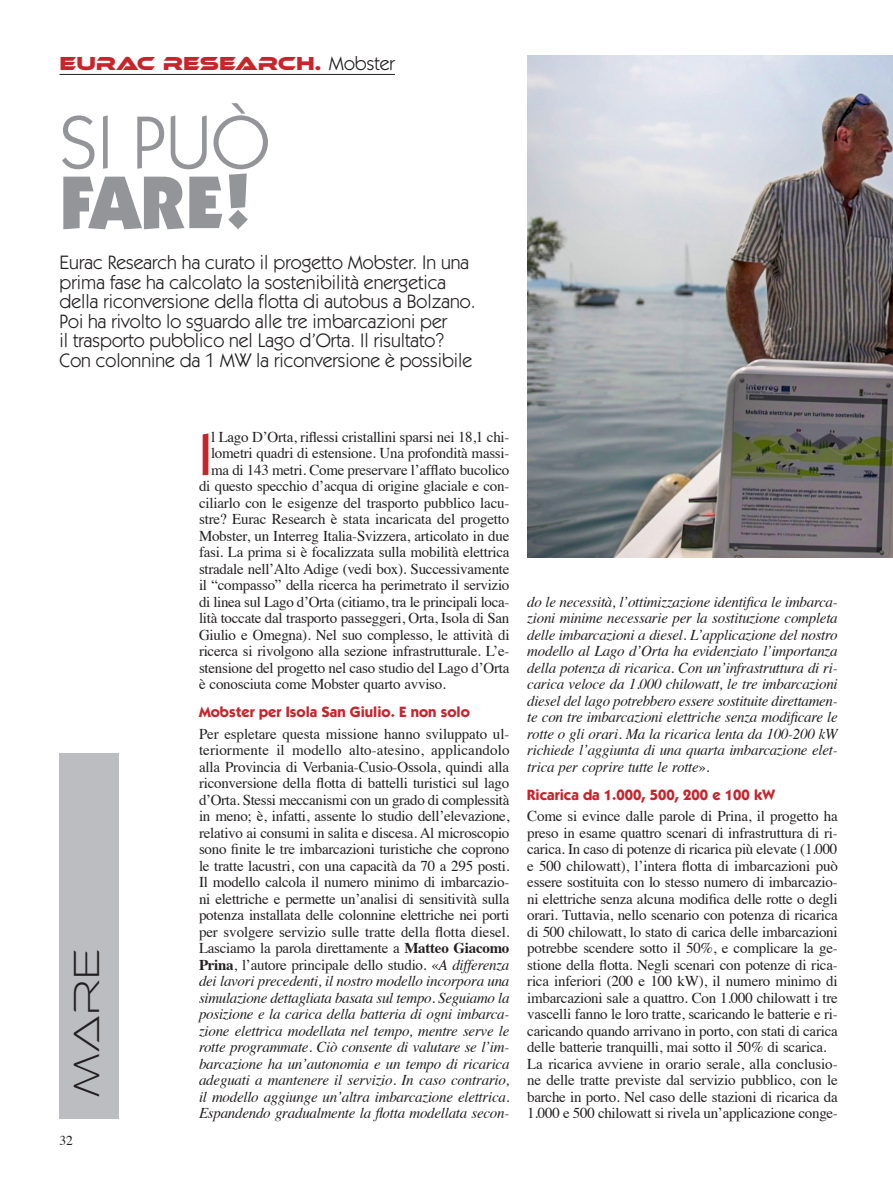
<style>
.page{position:relative;width:893px;height:1178px;background:#fff}
.page>*{position:absolute;margin:0;border:0;box-sizing:border-box;transform-origin:0 0}
.tit1{font:75px "ITC Kabel Std";color:#939598}
.Tit2{font:900 75px "ITC Kabel Std";color:#939598}
.corpo_testo_-_Capolettera{font:500 58.95px "ITC Kabel Std";color:#c8242b}
.testatina_laterale{font:37.5px "Ethnocentric El";color:#231f20}
.sommario{font:19.5px/19.5px "ITC Kabel Std";color:#231f20}
.occhiello{font:700 19.5px "Ethnocentric Rg";color:#c8242b}
.corpo_testo{font:15px/16.5px "Times";letter-spacing:-.02em;color:#231f20;text-align:justify}
.corpo_testo_-_Capolettera-2{font:15px "Times";letter-spacing:-.02em;color:#231f20}
.corpo_testo-2{font:italic 15px/16.5px "Times";letter-spacing:-.02em;color:#231f20;text-align:justify}
.titolino{font:700 15px "ITC Kabel Std";color:#c8242b}
.t1{font:13.5px "Times";color:#231f20}
.s1{font-family:"ITC Kabel Std";font-weight:400;color:#231f20}
.s2{font-weight:700}
.s3{font-style:italic}
.s4{font-style:normal}
</style>
<div class="page">
<hr style="left:60px;top:74px;width:335px;height:1px;background:#231f20">
<img style="left:527px;top:55px;width:366px;height:502px">
<div style="left:60px;top:753px;width:59px;height:365px;background:#bcbdc0"></div>
<p class="occhiello" style="left:60px;top:51px;width:337px">EURAC RESEARCH. <span class="s1">Mobster</span></p>
<p class="tit1" style="left:60px;top:99px;width:212px">SI PUÒ</p>
<p class="Tit2" style="left:60px;top:156px;width:195px">FARE!</p>
<p class="sommario" style="left:60px;top:253px;width:417px">Eurac Research ha curato il progetto Mobster. In una prima fase ha calcolato la sostenibilità energetica della riconversione della flotta di autobus a Bolzano.<br>Poi ha rivolto lo sguardo alle tre imbarcazioni per</p>
<p class="sommario" style="left:60px;top:331px;width:386px">il trasporto pubblico nel Lago d’Orta. Il risultato?</p>
<p class="sommario" style="left:60px;top:351px;width:414px">Con colonnine da 1 MW la riconversione è possibile</p>
<p class="testatina_laterale" style="left:64px;top:1097px;width:149px;rotate:-90deg">mare</p>
<p class="t1" style="left:60px;top:1127px;width:15px">32</p>
<p class="corpo_testo_-_Capolettera" style="left:199px;top:420px;width:15px">I</p>
<p class="corpo_testo_-_Capolettera-2" style="left:211px;top:423px;width:300px">l Lago D’Orta, riflessi cristallini sparsi nei 18,1 chi-</p>
<p class="corpo_testo_-_Capolettera-2" style="left:211px;top:439px;width:300px">lometri quadri di estensione. Una profondità massi-</p>
<p class="corpo_testo_-_Capolettera-2" style="left:211px;top:456px;width:300px">ma di 143 metri. Come preservare l’afflato bucolico</p>
<p class="corpo_testo_-_Capolettera-2" style="left:199px;top:472px;width:312px">di questo specchio d’acqua di origine glaciale e con-</p>
<p class="corpo_testo_-_Capolettera-2" style="left:199px;top:489px;width:312px">ciliarlo con le esigenze del trasporto pubblico lacu-</p>
<p class="corpo_testo_-_Capolettera-2" style="left:199px;top:505px;width:312px">stre? Eurac Research è stata incaricata del progetto</p>
<p class="corpo_testo_-_Capolettera-2" style="left:199px;top:522px;width:312px">Mobster, un Interreg Italia-Svizzera, articolato in due</p>
<p class="corpo_testo_-_Capolettera-2" style="left:199px;top:538px;width:312px">fasi. La prima si è focalizzata sulla mobilità elettrica</p>
<p class="corpo_testo_-_Capolettera-2" style="left:199px;top:555px;width:312px">stradale nell’Alto Adige (vedi box). Successivamente</p>
<p class="corpo_testo_-_Capolettera-2" style="left:199px;top:571px;width:312px">il “compasso” della ricerca ha perimetrato il servizio</p>
<p class="corpo_testo_-_Capolettera-2" style="left:199px;top:588px;width:312px">di linea sul Lago d’Orta (citiamo, tra le principali loca-</p>
<p class="corpo_testo_-_Capolettera-2" style="left:199px;top:604px;width:312px">lità toccate dal trasporto passeggeri, Orta, Isola di San</p>
<p class="corpo_testo_-_Capolettera-2" style="left:199px;top:621px;width:312px">Giulio e Omegna). Nel suo complesso, le attività di</p>
<p class="corpo_testo_-_Capolettera-2" style="left:199px;top:637px;width:312px">ricerca si rivolgono alla sezione infrastrutturale. L’e-</p>
<p class="corpo_testo_-_Capolettera-2" style="left:199px;top:654px;width:312px">stensione del progetto nel caso studio del Lago d’Orta</p>
<p class="corpo_testo_-_Capolettera-2" style="left:199px;top:670px;width:248px">è conosciuta come Mobster quarto avviso.</p>
<p class="titolino" style="left:199px;top:703px;width:272px">Mobster per Isola San Giulio. E non solo</p>
<p class="corpo_testo" style="left:199px;top:724px;width:312px">Per espletare questa missione hanno sviluppato ul&shy;teriormente il modello alto-atesino, applicandolo alla Provincia di Verbania-Cusio-Ossola, quindi alla riconversione della flotta di battelli turistici sul lago d’Orta. Stessi meccanismi con un grado di complessità in meno; è, infatti, assente lo studio dell’elevazione, relativo ai consumi in salita e discesa. Al microscopio sono finite le tre imbarcazioni turistiche che coprono le tratte lacustri, con una capacità da 70 a 295 posti.<br>Il modello calcola il numero minimo di imbarcazio&shy;ni elettriche e permette un’analisi di sensitività sulla potenza installata delle colonnine elettriche nei porti per svolgere servizio sulle tratte della flotta diesel.<br>Lasciamo la parola direttamente a <span class="s2">Matteo Giacomo Prina</span>, l’autore principale dello studio. «<span class="s3">A differenza dei lavori precedenti, il nostro modello incorpora una simulazione dettagliata basata sul tempo. Seguiamo la posizione e la carica della batteria di ogni imbarca&shy;zione elettrica modellata nel tempo, mentre serve le rotte programmate. Ciò consente di valutare se l’im&shy;barcazione ha un’autonomia e un tempo di ricarica adeguati a mantenere il servizio. In caso contrario, il modello aggiunge un’altra imbarcazione elettrica.<br>Espandendo gradualmente la flotta modellata secon-</span></p>
<p class="corpo_testo-2" style="left:527px;top:593px;width:312px">do le necessità, l’ottimizzazione identifica le imbarca&shy;zioni minime necessarie per la sostituzione completa delle imbarcazioni a diesel. L’applicazione del nostro modello al Lago d’Orta ha evidenziato l’importanza della potenza di ricarica. Con un’infrastruttura di ri&shy;carica veloce da 1.000 chilowatt, le tre imbarcazioni diesel del lago potrebbero essere sostituite direttamen&shy;te con tre imbarcazioni elettriche senza modificare le rotte o gli orari. Ma la ricarica lenta da 100-200 kW richiede l’aggiunta di una quarta imbarcazione elet&shy;trica per coprire tutte le rotte<span class="s4">».</span></p>
<p class="titolino" style="left:527px;top:785px;width:249px">Ricarica da 1.000, 500, 200 e 100 kW</p>
<p class="corpo_testo" style="left:527px;top:807px;width:312px">Come si evince dalle parole di Prina, il progetto ha preso in esame quattro scenari di infrastruttura di ri&shy;carica. In caso di potenze di ricarica più elevate (1.000 e 500 chilowatt), l’intera flotta di imbarcazioni può essere sostituita con lo stesso numero di imbarcazio&shy;ni elettriche senza alcuna modifica delle rotte o degli orari. Tuttavia, nello scenario con potenza di ricarica di 500 chilowatt, lo stato di carica delle imbarcazioni potrebbe scendere sotto il 50%, e complicare la ge&shy;stione della flotta. Negli scenari con potenze di rica&shy;rica inferiori (200 e 100 kW), il numero minimo di imbarcazioni sale a quattro. Con 1.000 chilowatt i tre vascelli fanno le loro tratte, scaricando le batterie e ri&shy;caricando quando arrivano in porto, con stati di carica delle batterie tranquilli, mai sotto il 50% di scarica.</p>
<p class="corpo_testo" style="left:527px;top:1054px;width:312px">La ricarica avviene in orario serale, alla conclusio&shy;ne delle tratte previste dal servizio pubblico, con le barche in porto. Nel caso delle stazioni di ricarica da</p>
<p class="corpo_testo" style="left:527px;top:1104px;width:312px">1.000 e 500 chilowatt si rivela un’applicazione conge-</p>
</div>
